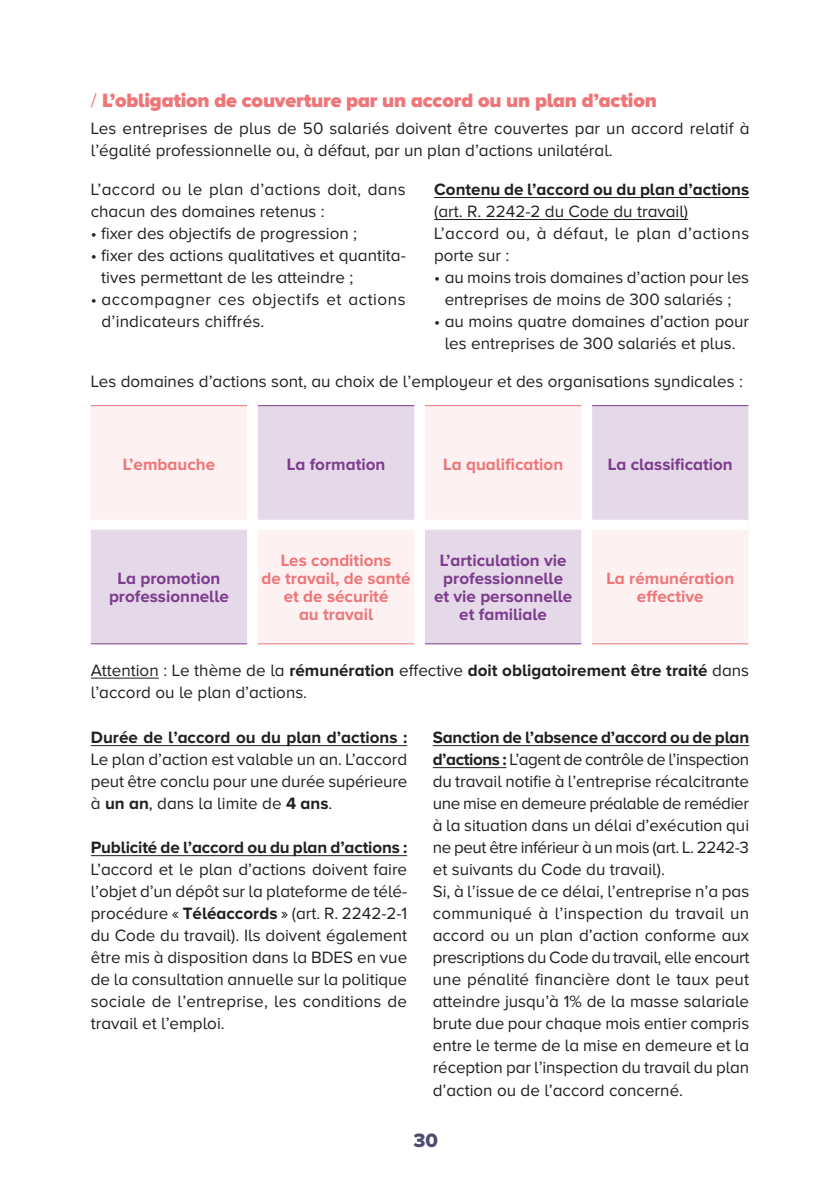
<style>
.page{position:relative;width:840px;height:1191px;background:#fff}
.page>*{position:absolute;margin:0;border:0;box-sizing:border-box;transform-origin:0 0}
.t1{font:900 20px "Proxima Nova A";letter-spacing:-.01em;color:#ee7679}
.t2{font:20px "Proxima Nova A Extrabld";color:#4c4c71}
.texte_puces_niveau_1{font:17px/22px "Proxima Nova A";color:#231f20;text-align:justify}
.texte_tableaux{font:700 17px/18px "Proxima Nova A";color:#7d3c8d;text-align:center}
.texte_tableaux-2{font:700 17px/18px "Proxima Nova A";color:#ee7679;text-align:center}
.texte_puces_niveau_1-2{font:700 17px/22px "Proxima Nova A";color:#231f20}
.texte_puces_niveau_1-3{font:17px/22px "Proxima Nova A";letter-spacing:.02em;color:#231f20}
.texte_puces_niveau_1-4{font:17px/22px "Proxima Nova A";letter-spacing:.03em;color:#231f20}
.texte_puces_niveau_1-5{font:17px/22px "Proxima Nova A";letter-spacing:.025em;color:#231f20}
.s1{font-weight:400}
.s2{font-weight:700}
</style>
<div class="page">
<hr style="left:434px;top:197px;width:314px;height:1px;background:#231f20">
<hr style="left:434px;top:219px;width:253px;height:1px;background:#231f20">
<hr style="left:91px;top:678px;width:68px;height:1px;background:#231f20">
<hr style="left:91px;top:745px;width:316px;height:1px;background:#231f20">
<hr style="left:91px;top:855px;width:316px;height:1px;background:#231f20">
<hr style="left:432px;top:745px;width:316px;height:1px;background:#231f20">
<hr style="left:432px;top:767px;width:74px;height:1px;background:#231f20">
<svg style="left:91px;top:406px;width:657px;height:238px;fill:#fdf1f1"></svg>
<hr style="left:258px;top:405px;width:156px;height:1px;background:#7d3c8d">
<hr style="left:591px;top:405px;width:157px;height:1px;background:#7d3c8d">
<hr style="left:91px;top:643px;width:156px;height:1px;background:#7d3c8d">
<hr style="left:425px;top:643px;width:156px;height:1px;background:#7d3c8d">
<hr style="left:591px;top:643px;width:157px;height:1px;background:#ee7679">
<hr style="left:91px;top:405px;width:156px;height:1px;background:#ee7679">
<hr style="left:425px;top:405px;width:156px;height:1px;background:#ee7679">
<hr style="left:258px;top:643px;width:156px;height:1px;background:#ee7679">
<div style="left:91px;top:520px;width:156px;height:10px;background:#fff"></div>
<div style="left:247px;top:520px;width:11px;height:10px;background:#fff"></div>
<div style="left:258px;top:520px;width:156px;height:10px;background:#fff"></div>
<div style="left:414px;top:520px;width:11px;height:10px;background:#fff"></div>
<div style="left:425px;top:520px;width:156px;height:10px;background:#fff"></div>
<div style="left:581px;top:520px;width:10px;height:10px;background:#fff"></div>
<div style="left:591px;top:520px;width:157px;height:10px;background:#fff"></div>
<p class="t1" style="left:91px;top:88px;width:567px"><span class="s1">/</span> L’obligation de couverture par un accord ou un plan d’action</p>
<p class="texte_puces_niveau_1" style="left:91px;top:117px;width:660px">Les entreprises de plus de 50 salariés doivent être couvertes par un accord relatif à l’égalité professionnelle ou, à défaut, par un plan d’actions unilatéral.</p>
<p class="texte_puces_niveau_1-3" style="left:91px;top:178px;width:316px">L’accord ou le plan d’actions doit, dans chacun des domaines retenus :</p>
<p class="texte_puces_niveau_1" style="left:91px;top:222px;width:268px">• fixer des objectifs de progression ;</p>
<p class="texte_puces_niveau_1" style="left:101px;top:244px;width:306px;text-indent:-10px">• fixer des actions qualitatives et quantita&shy;tives permettant de les atteindre ;</p>
<p class="texte_puces_niveau_1-4" style="left:102px;top:288px;width:305px;text-indent:-11px">• accompagner ces objectifs et actions d’indicateurs chiffrés.</p>
<p class="texte_puces_niveau_1-2" style="left:434px;top:178px;width:316px">Contenu de l’accord ou du plan d’actions <span class="s1">(art. R. 2242-2 du Code du travail)</span></p>
<p class="texte_puces_niveau_1-5" style="left:434px;top:222px;width:316px">L’accord ou, à défaut, le plan d’actions porte sur :</p>
<p class="texte_puces_niveau_1" style="left:434px;top:266px;width:316px;text-align:center">• au moins trois domaines d’action pour les entreprises de moins de 300 salariés ;</p>
<p class="texte_puces_niveau_1" style="left:434px;top:310px;width:316px;text-align:center">• au moins quatre domaines d’action pour les entreprises de 300 salariés et plus.</p>
<p class="texte_puces_niveau_1" style="left:91px;top:370px;width:653px">Les domaines d’actions sont, au choix de l’employeur et des organisations syndicales :</p>
<p class="texte_tableaux-2" style="left:123px;top:455px;width:94px">L’embauche</p>
<p class="texte_tableaux" style="left:286px;top:455px;width:100px">La formation</p>
<p class="texte_tableaux-2" style="left:443px;top:455px;width:121px">La qualification</p>
<p class="texte_tableaux" style="left:607px;top:455px;width:126px">La classification</p>
<p class="texte_tableaux" style="left:109px;top:569px;width:121px">La promotion professionnelle</p>
<p class="texte_tableaux-2" style="left:261px;top:551px;width:151px">Les conditions<br>de travail, de santé et de sécurité<br>au travail</p>
<p class="texte_tableaux" style="left:434px;top:551px;width:140px">L’articulation vie professionnelle et vie personnelle et familiale</p>
<p class="texte_tableaux-2" style="left:606px;top:569px;width:129px">La rémunération effective</p>
<p class="texte_puces_niveau_1" style="left:91px;top:659px;width:659px">Attention : Le thème de la <span class="s2">rémunération</span> effective <span class="s2">doit obligatoirement être traité</span> dans l’accord ou le plan d’actions.</p>
<p class="texte_puces_niveau_1" style="left:91px;top:726px;width:318px"><span class="s2">Durée de l’accord ou du plan d’actions :<br></span>Le plan d’action est valable un an. L’accord peut être conclu pour une durée supérieure à <span class="s2">un an</span>, dans la limite de <span class="s2">4 ans</span>.</p>
<p class="texte_puces_niveau_1" style="left:91px;top:836px;width:318px"><span class="s2">Publicité de l’accord ou du plan d’actions :<br></span>L’accord et le plan d’actions doivent faire l’objet d’un dépôt sur la plateforme de télé&shy;procédure « <span class="s2">Téléaccords</span> » (art. R. 2242-2-1 du Code du travail). Ils doivent également être mis à disposition dans la BDES en vue de la consultation annuelle sur la politique sociale de l’entreprise, les conditions de travail et l’emploi.</p>
<p class="texte_puces_niveau_1" style="left:432px;top:726px;width:318px"><span class="s2">Sanction de l’absence d’accord ou de plan d’actions :</span> L’agent de contrôle de l’inspection du travail notifie à l’entreprise récalcitrante une mise en demeure préalable de remédier à la situation dans un délai d’exécution qui ne peut être inférieur à un mois (art. L. 2242-3 et suivants du Code du travail).</p>
<p class="texte_puces_niveau_1" style="left:432px;top:880px;width:318px">Si, à l’issue de ce délai, l’entreprise n’a pas communiqué à l’inspection du travail un accord ou un plan d’action conforme aux prescriptions du Code du travail, elle encourt une pénalité financière dont le taux peut atteindre jusqu’à 1% de la masse salariale brute due pour chaque mois entier compris entre le terme de la mise en demeure et la réception par l’inspection du travail du plan d’action ou de l’accord concerné.</p>
<p class="t2" style="left:413px;top:1128px;width:26px">30</p>
</div>
